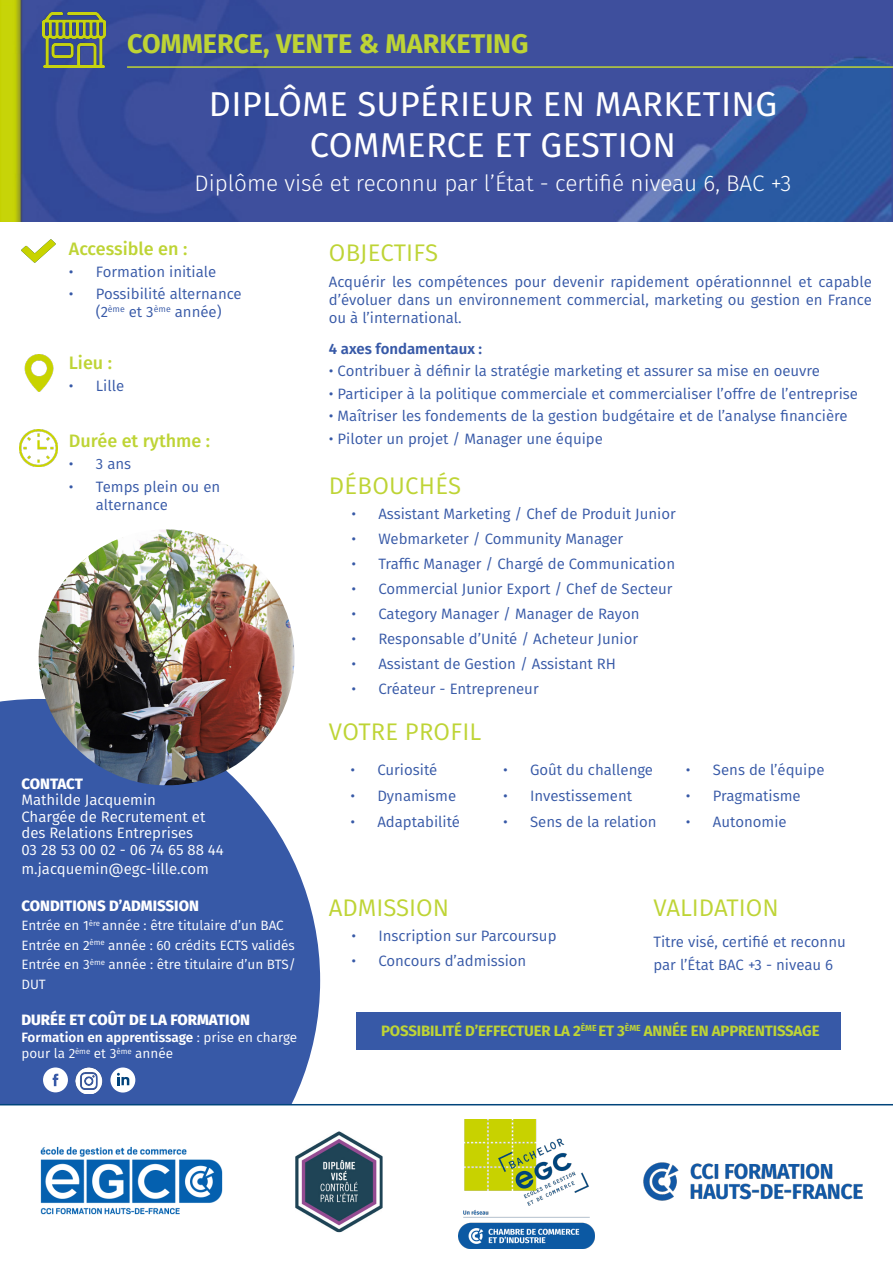
<style>
.page{position:relative;width:893px;height:1263px;background:#fff}
.page>*{position:absolute;margin:0;border:0;box-sizing:border-box;transform-origin:0 0}
.t1{font:34.5px/40.5px "Fira Sans";letter-spacing:.01em;color:#fff;text-align:center}
.t2{font:700 27px "Fira Sans";color:#bed435}
.Texte_courant{font:24px "Fira Sans";color:#bed435}
.Titres{font:24px "Fira Sans";letter-spacing:.005em;color:#bed435}
.t3{font:300 22.5px "Fira Sans";color:#fff}
.t4{font:500 18px "Fira Sans";color:#bed435}
.Texte_courant-2{font:15px/18px "Fira Sans";color:#3759a7}
.t5{font:15px "Fira Sans";color:#fff}
.Texte_courant-3{font:700 15px "Fira Sans";letter-spacing:-.01em;color:#bed435}
.t6{font:800 15px "Fira Sans";color:#fff}
.Texte_courant-4{font:600 15px "Fira Sans";color:#3759a7}
.t7{font:13.5px/19.5px "Fira Sans";color:#fff}
.s1{font-weight:600}
</style>
<div class="page">
<svg style="left:0;top:699px;width:320px;height:405px;background:#4a69af"></svg>
<svg style="left:43px;top:1067px;width:25px;height:25px"></svg>
<img style="left:39px;top:529px;width:255px;height:256px;border-radius:126px">
<div style="left:110px;top:1067px;width:25px;height:25px;background:#fff;border-radius:50%"></div>
<svg style="left:117px;top:1073px;width:12px;height:12px"></svg>
<img style="left:21px;top:239px;width:35px;height:24px">
<hr style="left:0;top:1104px;width:893px;height:1px;background:#00447b">
<img style="left:0;top:0;width:893px;height:222px">
<img style="left:24px;top:354px;width:30px;height:37px">
<img style="left:20px;top:429px;width:37px;height:38px">
<img style="left:643px;top:1162px;width:220px;height:39px">
<img style="left:76px;top:1067px;width:27px;height:27px">
<div style="left:356px;top:1012px;width:485px;height:38px;background:#3759a7"></div>
<img style="left:43px;top:13px;width:62px;height:54px">
<hr style="left:127px;top:66px;width:766px;height:2px;background:#bed435">
<img style="left:40px;top:1147px;width:183px;height:68px">
<img style="left:295px;top:1131px;width:88px;height:101px">
<img style="left:459px;top:1119px;width:136px;height:129px">
<p class="t2" style="left:127px;top:21px;width:403px">COMMERCE, VENTE &amp; MARKETING</p>
<p class="t1" style="left:209px;top:83px;width:570px">DIPLÔME SUPÉRIEUR EN MARKETING<br>COMMERCE ET GESTION</p>
<p class="t3" style="left:194px;top:167px;width:598px">Diplôme visé et reconnu par l’État - certifié niveau 6, BAC +3</p>
<p class="t4" style="left:69px;top:234px;width:120px">Accessible en :</p>
<p class="Texte_courant-2" style="left:69px;top:263px;width:149px">• Formation initiale</p>
<p class="Texte_courant-2" style="left:69px;top:285px;width:174px;text-align:center">• Possibilité alternance (2<sup>ème</sup> et 3<sup>ème</sup> année)</p>
<p class="t4" style="left:69px;top:348px;width:45px">Lieu :</p>
<p class="Texte_courant-2" style="left:69px;top:376px;width:57px">• Lille</p>
<p class="t4" style="left:69px;top:426px;width:143px">Durée et rythme :</p>
<p class="Texte_courant-2" style="left:69px;top:455px;width:64px">• 3 ans</p>
<p class="Texte_courant-2" style="left:96px;top:477px;width:126px;text-indent:-27px">• Temps plein ou en alternance</p>
<p class="t6" style="left:21px;top:770px;width:63px">CONTACT</p>
<p class="t5" style="left:21px;top:789px;width:136px">Mathilde Jacquemin</p>
<p class="t5" style="left:21px;top:805px;width:185px">Chargée de Recrutement et</p>
<p class="t5" style="left:21px;top:822px;width:173px">des Relations Entreprises</p>
<p class="t5" style="left:21px;top:838px;width:204px">03 28 53 00 02 - 06 74 65 88 44</p>
<p class="t5" style="left:21px;top:858px;width:189px">m.jacquemin@egc-lille.com</p>
<p class="t6" style="left:21px;top:893px;width:179px">CONDITIONS D’ADMISSION</p>
<p class="t7" style="left:21px;top:916px;width:276px">Entrée en 1<sup>ère</sup> année : être titulaire d’un BAC Entrée en 2<sup>ème</sup> année : 60 crédits ECTS validés Entrée en 3<sup>ème</sup> année : être titulaire d’un BTS/ DUT</p>
<p class="t6" style="left:21px;top:1007px;width:230px">DURÉE ET COÛT DE LA FORMATION</p>
<p class="t7" style="left:21px;top:1029px;width:277px;line-height:16.5px"><span class="s1">Formation en apprentissage</span> : prise en charge pour la 2<sup>ème</sup> et 3<sup>ème</sup> année</p>
<p class="Titres" style="left:329px;top:234px;width:111px">OBJECTIFS</p>
<p class="Texte_courant-2" style="left:329px;top:272px;width:545px;text-align:justify">Acquérir les compétences pour devenir rapidement opérationnnel et capable d’évoluer dans un environnement commercial, marketing ou gestion en France ou à l’international.</p>
<p class="Texte_courant-4" style="left:329px;top:336px;width:155px">4 axes fondamentaux :</p>
<p class="Texte_courant-2" style="left:329px;top:362px;width:493px">• Contribuer à définir la stratégie marketing et assurer sa mise en oeuvre</p>
<p class="Texte_courant-2" style="left:329px;top:384px;width:531px">• Participer à la politique commerciale et commercialiser l’offre de l’entreprise</p>
<p class="Texte_courant-2" style="left:329px;top:407px;width:520px">• Maîtriser les fondements de la gestion budgétaire et de l’analyse financière</p>
<p class="Texte_courant-2" style="left:329px;top:429px;width:276px">• Piloter un projet / Manager une équipe</p>
<p class="Texte_courant" style="left:329px;top:468px;width:134px">DÉBOUCHÉS</p>
<p class="Texte_courant-2" style="left:351px;top:504px;width:326px">• Assistant Marketing / Chef de Produit Junior</p>
<p class="Texte_courant-2" style="left:351px;top:529px;width:274px">• Webmarketer / Community Manager</p>
<p class="Texte_courant-2" style="left:351px;top:554px;width:325px">• Traffic Manager / Chargé de Communication</p>
<p class="Texte_courant-2" style="left:351px;top:579px;width:323px">• Commercial Junior Export / Chef de Secteur</p>
<p class="Texte_courant-2" style="left:351px;top:604px;width:290px">• Category Manager / Manager de Rayon</p>
<p class="Texte_courant-2" style="left:351px;top:629px;width:288px">• Responsable d’Unité / Acheteur Junior</p>
<p class="Texte_courant-2" style="left:351px;top:654px;width:266px">• Assistant de Gestion / Assistant RH</p>
<p class="Texte_courant-2" style="left:351px;top:679px;width:189px">• Créateur - Entrepreneur</p>
<p class="Texte_courant" style="left:329px;top:713px;width:154px">VOTRE PROFIL</p>
<p class="Texte_courant-2" style="left:350px;top:761px;width:88px">• Curiosité</p>
<p class="Texte_courant-2" style="left:350px;top:787px;width:107px">• Dynamisme</p>
<p class="Texte_courant-2" style="left:350px;top:813px;width:111px">• Adaptabilité</p>
<p class="Texte_courant-2" style="left:503px;top:761px;width:151px">• Goût du challenge</p>
<p class="Texte_courant-2" style="left:503px;top:787px;width:131px">• Investissement</p>
<p class="Texte_courant-2" style="left:503px;top:813px;width:155px">• Sens de la relation</p>
<p class="Texte_courant-2" style="left:686px;top:761px;width:140px">• Sens de l’équipe</p>
<p class="Texte_courant-2" style="left:686px;top:787px;width:116px">• Pragmatisme</p>
<p class="Texte_courant-2" style="left:686px;top:813px;width:102px">• Autonomie</p>
<p class="Texte_courant" style="left:329px;top:890px;width:122px">ADMISSION</p>
<p class="Texte_courant-2" style="left:351px;top:926px;width:207px">• Inscription sur Parcoursup</p>
<p class="Texte_courant-2" style="left:351px;top:951px;width:177px">• Concours d’admission</p>
<p class="Texte_courant" style="left:653px;top:890px;width:127px">VALIDATION</p>
<p class="Texte_courant-2" style="left:653px;top:930px;width:194px;line-height:22.5px">Titre visé, certifié et reconnu par l’État BAC +3 - niveau 6</p>
<p class="Texte_courant-3" style="left:381px;top:1018px;width:440px">POSSIBILITÉ D’EFFECTUER LA 2<sup>ÈME</sup> ET 3<sup>ÈME</sup> ANNÉE EN APPRENTISSAGE</p>
</div>
